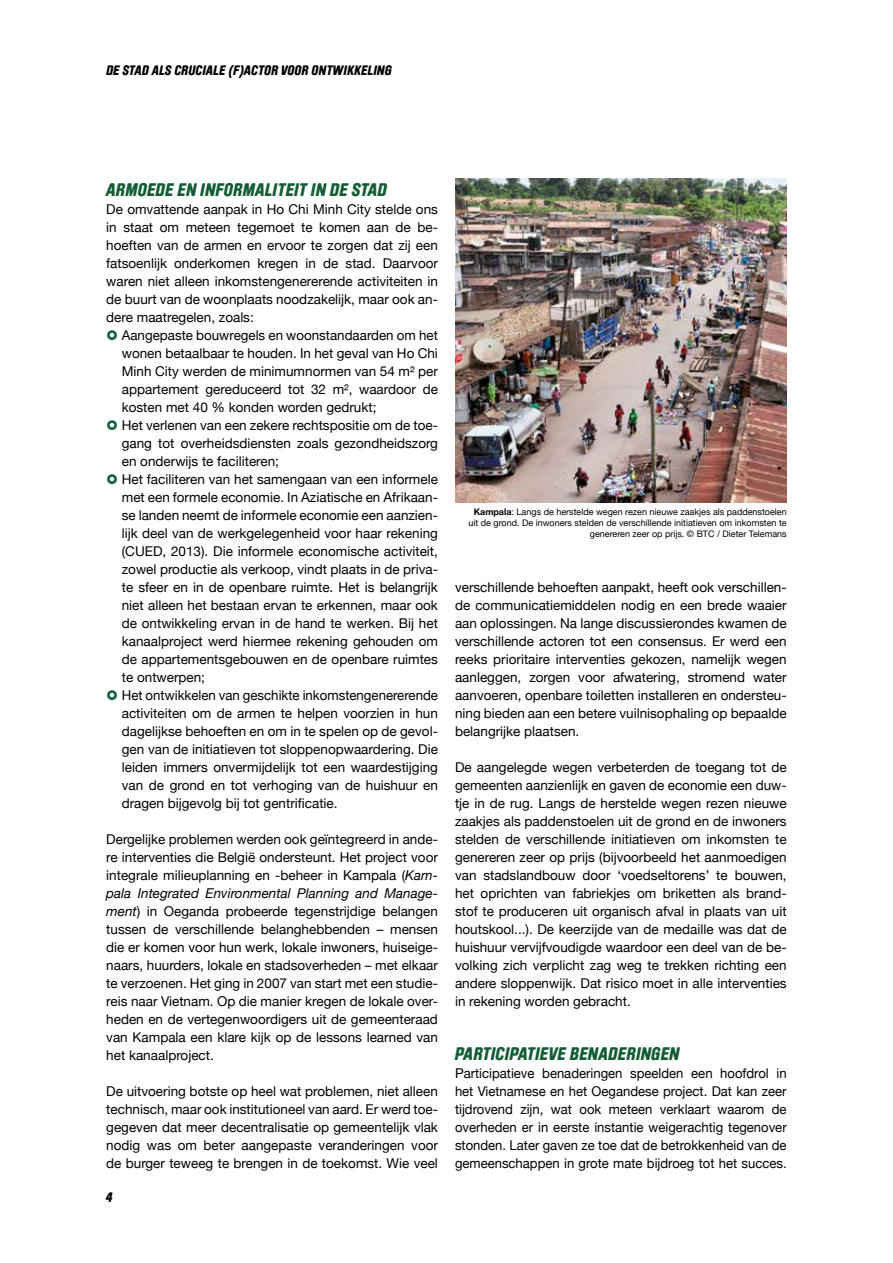
<style>
.page{position:relative;width:893px;height:1263px;background:#fff}
.page>*{position:absolute;margin:0;border:0;box-sizing:border-box;transform-origin:0 0}
.t1{font:italic 900 18px "Brauer Neue Std";letter-spacing:.015em;color:#135d36}
.t2{font:13.5px/18px "Helvetica Neue";color:#000;text-align:justify}
.t3{font:italic 900 13.5px "Brauer Neue Std";letter-spacing:.015em;color:#000}
.t4{font:9px/10.8px "Helvetica Neue";color:#000;text-align:right}
.s1{font-style:italic}
.s2{font-weight:700}
</style>
<div class="page">
<img style="left:455px;top:178px;width:332px;height:324px">
<p class="t3" style="left:106px;top:62px;width:287px">DE STAD ALS CRUCIALE (F)ACTOR VOOR ONTWIKKELING</p>
<h1 class="t1" style="left:106px;top:179px;width:282px">ARMOEDE EN INFORMALITEIT IN DE STAD</h1>
<p class="t2" style="left:106px;top:201px;width:333px">De omvattende aanpak in Ho Chi Minh City stelde ons in staat om meteen tegemoet te komen aan de be&shy;hoeften van de armen en ervoor te zorgen dat zij een fatsoenlijk onderkomen kregen in de stad. Daarvoor waren niet alleen inkomstengenererende activiteiten in de buurt van de woonplaats noodzakelijk, maar ook an&shy;dere maatregelen, zoals:</p>
<p class="t2" style="left:122px;top:327px;width:318px;text-align:left">Aangepaste bouwregels en woonstandaarden om het wonen betaalbaar te houden. In het geval van Ho Chi Minh City werden de minimumnormen van 54 m² per appartement gereduceerd tot 32 m², waardoor de kosten met 40 % konden worden gedrukt;<br>Het verlenen van een zekere rechtspositie om de toe&shy;gang tot overheidsdiensten zoals gezondheidszorg en onderwijs te faciliteren;<br>Het faciliteren van het samengaan van een informele met een formele economie. In Aziatische en Afrikaan&shy;se landen neemt de informele economie een aanzien&shy;lijk deel van de werkgelegenheid voor haar rekening (CUED, 2013). Die informele economische activiteit, zowel productie als verkoop, vindt plaats in de priva&shy;te sfeer en in de openbare ruimte. Het is belangrijk niet alleen het bestaan ervan te erkennen, maar ook de ontwikkeling ervan in de hand te werken. Bij het kanaalproject werd hiermee rekening gehouden om de appartementsgebouwen en de openbare ruimtes te ontwerpen;<br>Het ontwikkelen van geschikte inkomstengenererende activiteiten om de armen te helpen voorzien in hun dagelijkse behoeften en om in te spelen op de gevol&shy;gen van de initiatieven tot sloppenopwaardering. Die leiden immers onvermijdelijk tot een waardestijging van de grond en tot verhoging van de huishuur en dragen bijgevolg bij tot gentrificatie.</p>
<p class="t2" style="left:106px;top:831px;width:333px">Dergelijke problemen werden ook geïntegreerd in ande&shy;re interventies die België ondersteunt. Het project voor integrale milieuplanning en -beheer in Kampala (<span class="s1">Kam&shy;pala Integrated Environmental Planning and Manage&shy;ment</span>) in Oeganda probeerde tegenstrijdige belangen tussen de verschillende belanghebbenden – mensen die er komen voor hun werk, lokale inwoners, huiseige&shy;naars, huurders, lokale en stadsoverheden – met elkaar te verzoenen. Het ging in 2007 van start met een studie&shy;reis naar Vietnam. Op die manier kregen de lokale over&shy;heden en de vertegenwoordigers uit de gemeenteraad van Kampala een klare kijk op de lessons learned van het kanaalproject.</p>
<p class="t2" style="left:106px;top:1083px;width:333px">De uitvoering botste op heel wat problemen, niet alleen technisch, maar ook institutioneel van aard. Er werd toe&shy;gegeven dat meer decentralisatie op gemeentelijk vlak nodig was om beter aangepaste veranderingen voor de burger teweeg te brengen in de toekomst. Wie veel</p>
<p class="t3" style="left:106px;top:1189px;width:8px">4</p>
<p class="t4" style="left:469px;top:507px;width:320px"><span class="s2">Kampala</span>: Langs de herstelde wegen rezen nieuwe zaakjes als paddenstoelen uit de grond. De inwoners stelden de verschillende initiatieven om inkomsten te genereren zeer op prijs. © BTC / Dieter Telemans</p>
<p class="t2" style="left:455px;top:579px;width:333px">verschillende behoeften aanpakt, heeft ook verschillen&shy;de communicatiemiddelen nodig en een brede waaier aan oplossingen. Na lange discussierondes kwamen de verschillende actoren tot een consensus. Er werd een reeks prioritaire interventies gekozen, namelijk wegen aanleggen, zorgen voor afwatering, stromend water aanvoeren, openbare toiletten installeren en ondersteu&shy;ning bieden aan een betere vuilnisophaling op bepaalde belangrijke plaatsen.</p>
<p class="t2" style="left:455px;top:759px;width:333px">De aangelegde wegen verbeterden de toegang tot de gemeenten aanzienlijk en gaven de economie een duw&shy;tje in de rug. Langs de herstelde wegen rezen nieuwe zaakjes als paddenstoelen uit de grond en de inwoners stelden de verschillende initiatieven om inkomsten te genereren zeer op prijs (bijvoorbeeld het aanmoedigen van stadslandbouw door ‘voedseltorens’ te bouwen, het oprichten van fabriekjes om briketten als brand&shy;stof te produceren uit organisch afval in plaats van uit houtskool...). De keerzijde van de medaille was dat de huishuur vervijfvoudigde waardoor een deel van de be&shy;volking zich verplicht zag weg te trekken richting een andere sloppenwijk. Dat risico moet in alle interventies in rekening worden gebracht.</p>
<h1 class="t1" style="left:455px;top:1043px;width:226px">PARTICIPATIEVE BENADERINGEN</h1>
<p class="t2" style="left:455px;top:1065px;width:333px">Participatieve benaderingen speelden een hoofdrol in het Vietnamese en het Oegandese project. Dat kan zeer tijdrovend zijn, wat ook meteen verklaart waarom de overheden er in eerste instantie weigerachtig tegenover stonden. Later gaven ze toe dat de betrokkenheid van de gemeenschappen in grote mate bijdroeg tot het succes.</p>
</div>
